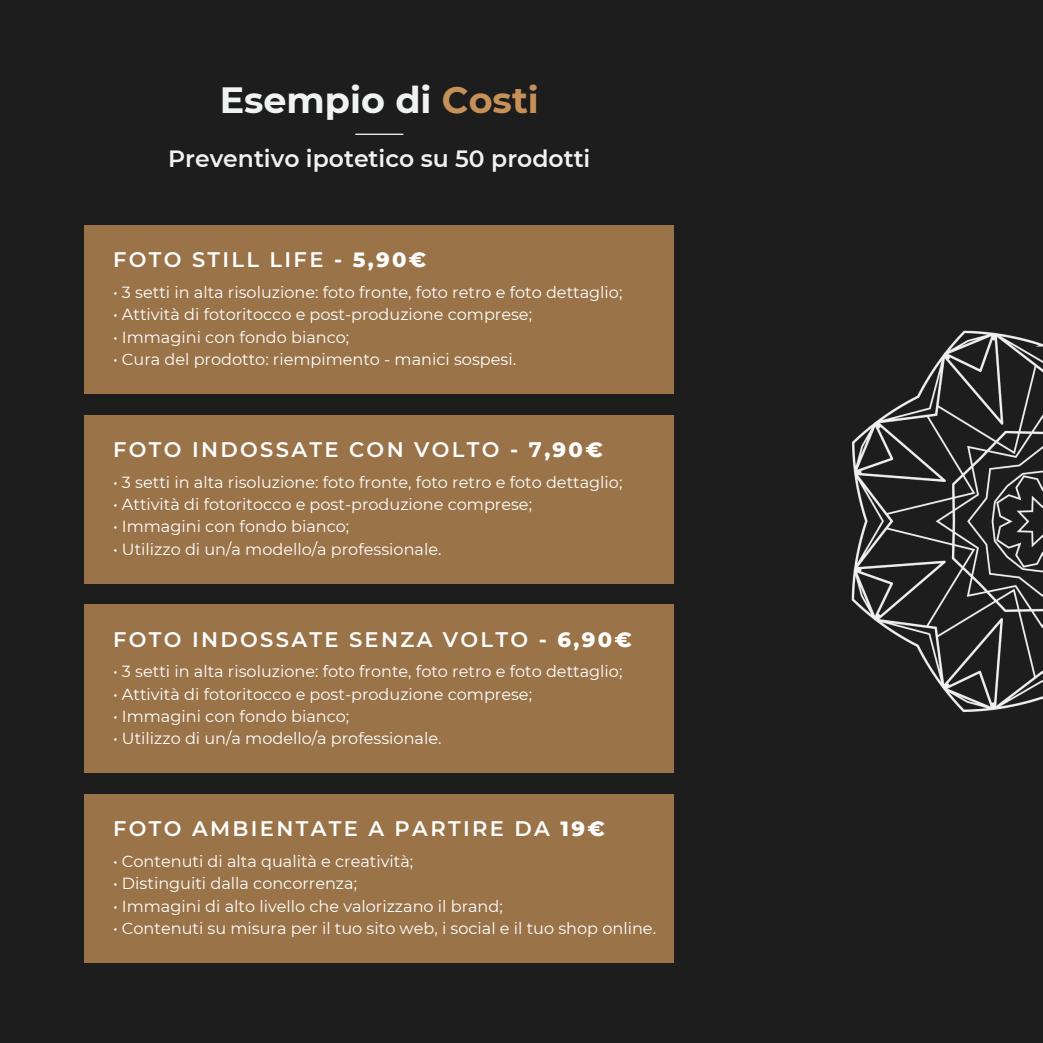
<style>
.page{position:relative;width:1043px;height:1043px;background:#fff}
.page>*{position:absolute;margin:0;border:0;box-sizing:border-box;transform-origin:0 0}
.t1{font:700 36.4px "Montserrat";color:#f1f2f2}
.t2{font:600 23.45px "Montserrat";color:#f1f2f2}
.t3{font:600 21px "Montserrat";letter-spacing:.11em;color:#fff}
.t4{font:16.1px "Montserrat";color:#fff}
.s1{color:#c59159}
.s2{font-weight:700}
.s3{font-weight:800}
</style>
<div class="page">
<div style="left:0;top:0;width:1042px;height:1042px;background:#1d1d1d"></div>
<div style="left:84px;top:225px;width:590px;height:169px;background:#9a7349"></div>
<hr style="left:355px;top:134px;width:48px;height:1px;background:#f1f2f2">
<div style="left:84px;top:415px;width:590px;height:168px;background:#9a7349"></div>
<div style="left:84px;top:604px;width:590px;height:169px;background:#9a7349"></div>
<div style="left:84px;top:794px;width:590px;height:168px;background:#9a7349"></div>
<img style="left:851px;top:330px;width:191px;height:382px">
<p class="t1" style="left:220px;top:78px;width:320px">Esempio di <span class="s1">Costi</span></p>
<p class="t2" style="left:168px;top:145px;width:423px">Preventivo ipotetico su 50 prodotti</p>
<p class="t3" style="left:113px;top:247px;width:315px">FOTO STILL LIFE <span class="s2">-</span> <span class="s3">5,90€</span></p>
<h1 class="t4" style="left:113px;top:282px;width:511px">• 3 setti in alta risoluzione: foto fronte, foto retro e foto dettaglio;</h1>
<p class="t4" style="left:113px;top:305px;width:420px">• Attività di fotoritocco e post-produzione comprese;</p>
<h2 class="t4" style="left:113px;top:327px;width:238px">• Immagini con fondo bianco;</h2>
<h3 class="t4" style="left:113px;top:349px;width:404px">• Cura del prodotto: riempimento - manici sospesi.</h3>
<p class="t3" style="left:113px;top:436px;width:491px">FOTO INDOSSATE CON VOLTO <span class="s2">- 7</span><span class="s3">,90€</span></p>
<p class="t4" style="left:113px;top:472px;width:511px">• 3 setti in alta risoluzione: foto fronte, foto retro e foto dettaglio;</p>
<h3 class="t4" style="left:113px;top:494px;width:420px">• Attività di fotoritocco e post-produzione comprese;</h3>
<p class="t4" style="left:113px;top:516px;width:238px">• Immagini con fondo bianco;</p>
<p class="t4" style="left:113px;top:539px;width:330px">• Utilizzo di un/a modello/a professionale.</p>
<p class="t3" style="left:113px;top:626px;width:520px">FOTO INDOSSATE SENZA VOLTO <span class="s2">-</span> <span class="s3">6,90€</span></p>
<p class="t4" style="left:113px;top:661px;width:511px">• 3 setti in alta risoluzione: foto fronte, foto retro e foto dettaglio;</p>
<h3 class="t4" style="left:113px;top:683px;width:420px">• Attività di fotoritocco e post-produzione comprese;</h3>
<p class="t4" style="left:113px;top:706px;width:238px">• Immagini con fondo bianco;</p>
<p class="t4" style="left:113px;top:728px;width:330px">• Utilizzo di un/a modello/a professionale.</p>
<p class="t3" style="left:113px;top:815px;width:493px">FOTO AMBIENTATE A PARTIRE DA <span class="s3">19€</span></p>
<p class="t4" style="left:113px;top:851px;width:301px">• Contenuti di alta qualità e creatività;</p>
<h3 class="t4" style="left:113px;top:873px;width:245px">• Distinguiti dalla concorrenza;</h3>
<p class="t4" style="left:113px;top:895px;width:391px">• Immagini di alto livello che valorizzano il brand;</p>
<p class="t4" style="left:113px;top:918px;width:544px">• Contenuti su misura per il tuo sito web, i social e il tuo shop online.</p>
</div>
